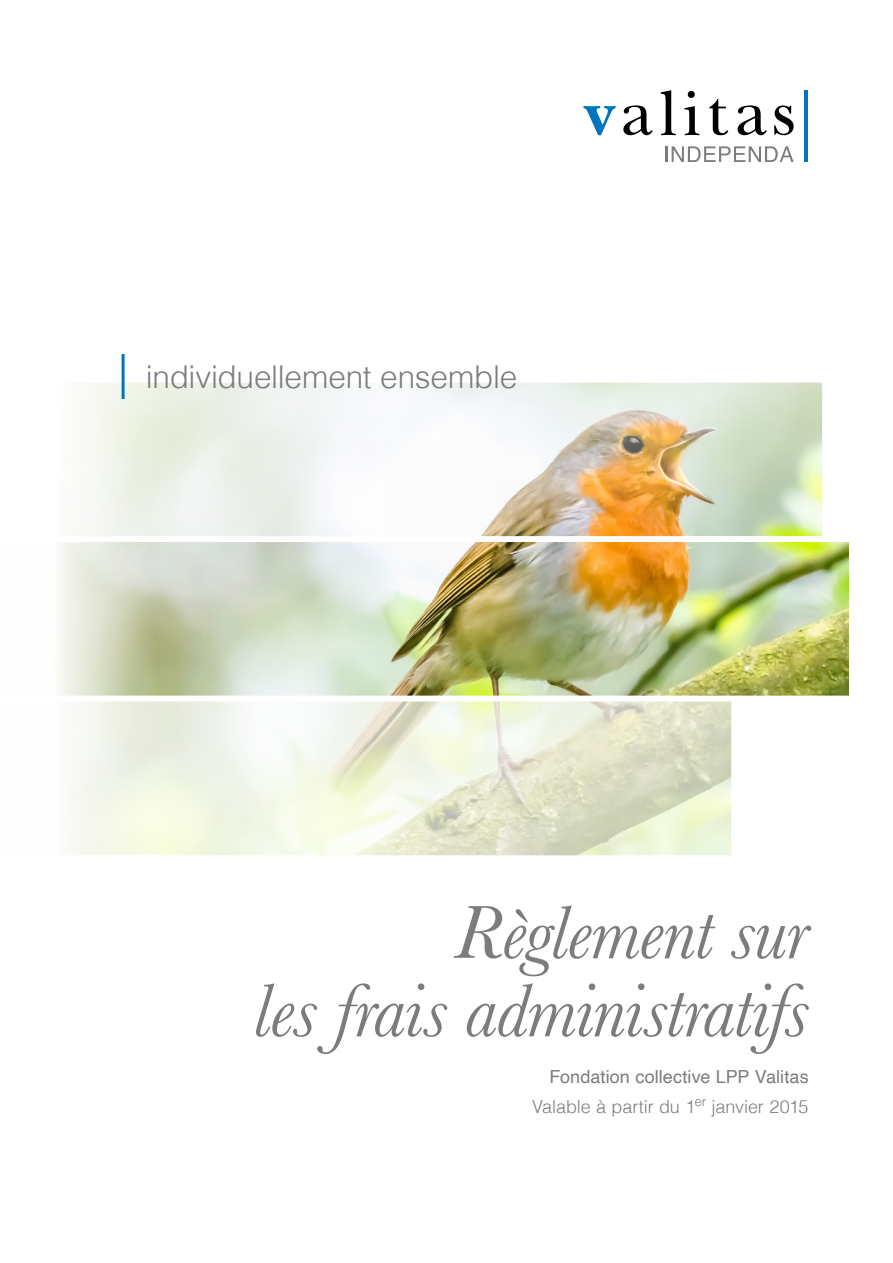
<style>
.page{position:relative;width:893px;height:1263px;background:#fff}
.page>*{position:absolute;margin:0;border:0;box-sizing:border-box;transform-origin:0 0}
.HAUPTTITEL{font:italic 78px/78px "Baskerville";letter-spacing:-.01em;color:#7b7d7c;text-align:right}
.Subline_Haupttitel{font:300 31.5px "Helvetica";letter-spacing:-.005em;color:#7b7d7c}
.Subline_Haupttitel-2{font:300 18px "Helvetica";letter-spacing:-.005em;color:#7b7d7c}
.Subline_Haupttitel-3{font:18px "Helvetica";letter-spacing:.005em;color:#7b7d7c}
</style>
<div class="page">
<img style="left:59px;top:383px;width:789px;height:394px">
<svg style="left:59px;top:701px;width:672px;height:154px"></svg>
<svg style="left:59px;top:382px;width:763px;height:154px"></svg>
<hr style="left:805px;top:90px;width:3px;height:72px;background:#0074bd">
<svg style="left:583px;top:106px;width:33px;height:29px"></svg>
<svg style="left:623px;top:105px;width:30px;height:30px"></svg>
<svg style="left:661px;top:90px;width:15px;height:45px"></svg>
<svg style="left:684px;top:91px;width:15px;height:44px"></svg>
<svg style="left:709px;top:99px;width:19px;height:36px"></svg>
<svg style="left:738px;top:105px;width:29px;height:30px"></svg>
<svg style="left:774px;top:105px;width:20px;height:30px"></svg>
<svg style="left:666px;top:146px;width:128px;height:16px"></svg>
<hr style="left:122px;top:354px;width:3px;height:45px;background:#0074bd">
<p class="Subline_Haupttitel" style="left:146px;top:350px;width:373px">individuellement ensemble</p>
<p class="HAUPTTITEL" style="left:253px;top:894px;width:558px">Règlement sur<br>les frais administratifs</p>
<p class="Subline_Haupttitel-3" style="left:549px;top:1063px;width:261px">Fondation collective LPP Valitas</p>
<p class="Subline_Haupttitel-2" style="left:532px;top:1091px;width:278px">Valable à partir du 1<sup>er</sup> janvier 2015</p>
</div>
